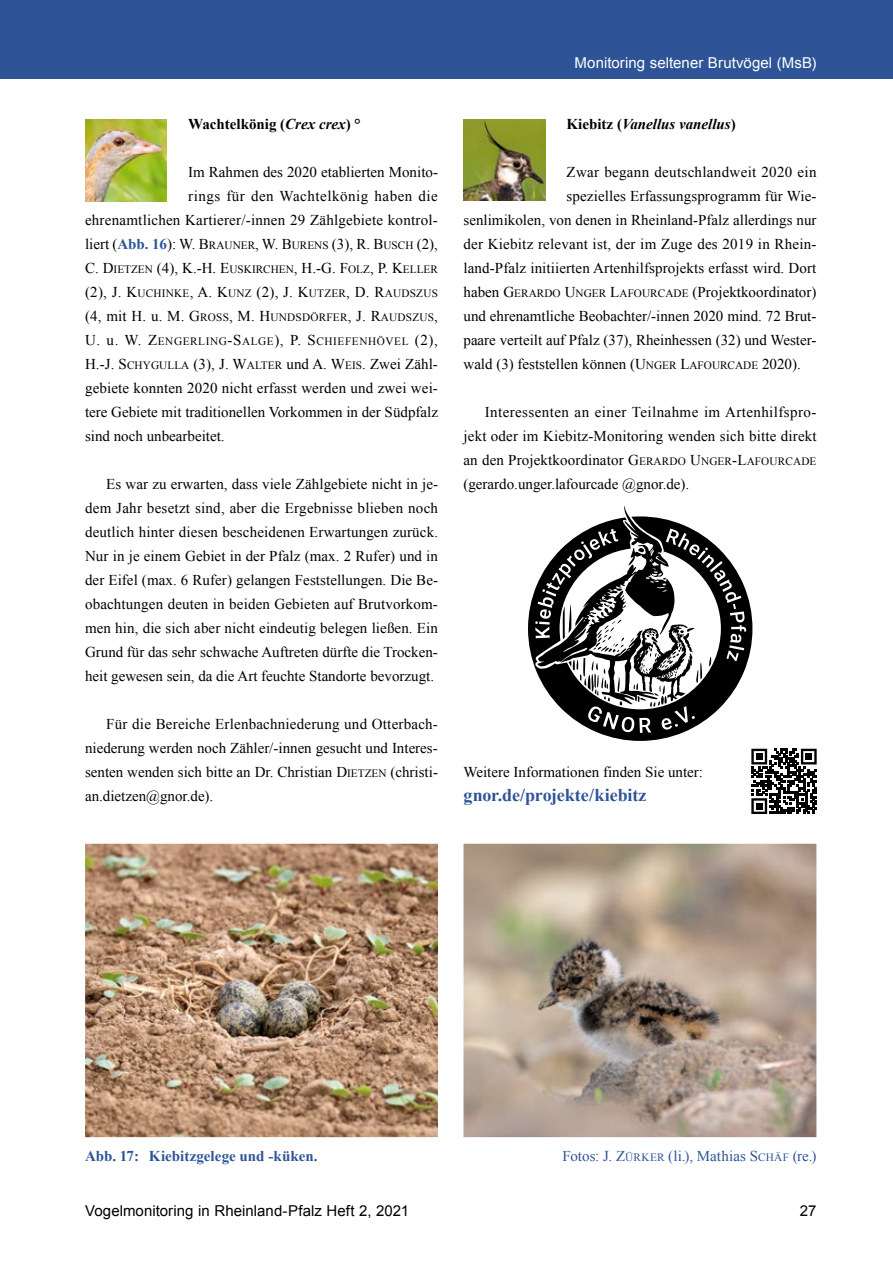
<style>
.page{position:relative;width:893px;height:1263px;background:#fff}
.page>*{position:absolute;margin:0;border:0;box-sizing:border-box;transform-origin:0 0}
.t1{font:700 18px "Times New Roman";letter-spacing:-.005em;color:#2e5497}
.t2{font:15px/24px "Times New Roman";color:#000;text-align:justify}
.t3{font:15px "Arial";letter-spacing:.005em;color:#000}
.t4{font:15px "Times New Roman";letter-spacing:.005em;color:#2e5497}
.t5{font:15px "Arial";letter-spacing:.005em;color:#fff}
.t6{font:15px "Times New Roman";letter-spacing:.02em;color:#000}
.t7{font:700 15px "Times New Roman";color:#2e5497}
.t8{font:italic 700 15px "Times New Roman";color:#000}
.t9{font:700 15px "Times New Roman";color:#000}
.t10{font:11.25px/24px "Times New Roman";letter-spacing:.035em;color:#000;text-align:justify}
.s1{font-style:italic}
.s2{font-weight:700;color:#2e5497}
.s3{font-style:inherit}
.s4{font-size:11.25px}
.s5{font-size:15px}
.s6{font-style:normal}
</style>
<div class="page">
<div style="left:0;top:0;width:893px;height:78px;background:#2e5497"></div>
<img style="left:85px;top:119px;width:82px;height:82px">
<img style="left:463px;top:119px;width:82px;height:82px">
<svg style="left:751px;top:749px;width:66px;height:65px"></svg>
<div style="left:756px;top:753px;width:7px;height:7px;background:#000"></div>
<div style="left:805px;top:753px;width:7px;height:7px;background:#000"></div>
<div style="left:756px;top:803px;width:7px;height:6px;background:#000"></div>
<svg style="left:528px;top:535px;width:224px;height:206px"></svg>
<svg style="left:716px;top:574px;width:5px;height:4px"></svg>
<svg style="left:537px;top:506px;width:165px;height:201px"></svg>
<img style="left:85px;top:844px;width:353px;height:293px">
<img style="left:463px;top:844px;width:353px;height:293px">
<p class="t9" style="left:188px;top:114px;width:174px">Wachtelkönig (<span class="s1">Crex crex</span>) °</p>
<p class="t2" style="left:85px;top:160px;width:354px;text-align:right">Im Rahmen des 2020 etablierten Monito-<br>rings für den Wachtelkönig haben die<br>ehrenamtlichen Kartierer/-innen 29 Zählgebiete kontrol&shy;liert (<span class="s2">Abb. 16</span>): W. <span class="s3">B</span><span class="s4">RAUNER</span>, W. <span class="s3">B</span><span class="s4">URENS</span> (3), R. <span class="s3">B</span><span class="s4">USCH</span> (2),</p>
<p class="t10" style="left:85px;top:257px;width:354px"><span class="s5">C.</span> <span class="s5">D</span>IETZEN <span class="s5">(4), K.-H.</span> <span class="s5">E</span>USKIRCHEN<span class="s5">, H.-G.</span> <span class="s5">F</span>OLZ<span class="s5">, P.</span> <span class="s5">K</span>ELLER <span class="s5">(2), J.</span> <span class="s5">K</span>UCHINKE<span class="s5">, A.</span> <span class="s5">K</span>UNZ <span class="s5">(2), J.</span> <span class="s5">K</span>UTZER<span class="s5">, D.</span> <span class="s5">R</span>AUDSZUS <span class="s5">(4, mit H. u. M.</span> <span class="s5">G</span>ROSS<span class="s5">, M.</span> <span class="s5">H</span>UNDSDÖRFER<span class="s5">, J.</span> <span class="s5">R</span>AUDSZUS<span class="s5">, U. u. W.</span> <span class="s5">Z</span>ENGERLING<span class="s5">-</span><span class="s5">S</span> ALGE<span class="s5">), P.</span> <span class="s5">S</span> CHIEFENHÖVEL <span class="s5">(2),</span></p>
<p class="t2" style="left:85px;top:352px;width:354px">H.-J. <span class="s3">S</span> <span class="s4">CHYGULLA</span> (3), J. <span class="s3">W</span><span class="s4">ALTER</span> und A. <span class="s3">W</span><span class="s4">EIS</span>. Zwei Zähl&shy;gebiete konnten 2020 nicht erfasst werden und zwei wei&shy;tere Gebiete mit traditionellen Vorkommen in der Südpfalz sind noch unbearbeitet.</p>
<p class="t2" style="left:85px;top:472px;width:355px;text-indent:21px">Es war zu erwarten, dass viele Zählgebiete nicht in je&shy;dem Jahr besetzt sind, aber die Ergebnisse blieben noch deutlich hinter diesen bescheidenen Erwartungen zurück.<br>Nur in je einem Gebiet in der Pfalz (max. 2 Rufer) und in der Eifel (max. 6 Rufer) gelangen Feststellungen. Die Be&shy;obachtungen deuten in beiden Gebieten auf Brutvorkom&shy;men hin, die sich aber nicht eindeutig belegen ließen. Ein Grund für das sehr schwache Auftreten dürfte die Trocken&shy;heit gewesen sein, da die Art feuchte Standorte bevorzugt.</p>
<p class="t2" style="left:85px;top:712px;width:354px;text-indent:21px">Für die Bereiche Erlenbachniederung und Otterbach&shy;niederung werden noch Zähler/-innen gesucht und Interes&shy;senten wenden sich bitte an Dr. Christian <span class="s3">D</span><span class="s4">IETZEN</span> (christi&shy;an.dietzen@gnor.de).</p>
<p class="t5" style="left:575px;top:53px;width:243px">Monitoring seltener Brutvögel (MsB)</p>
<p class="t8" style="left:567px;top:114px;width:171px"><span class="s6">Kiebitz (</span>Vanellus vanellus<span class="s6">)</span></p>
<p class="t6" style="left:567px;top:162px;width:251px">Zwar begann deutschlandweit 2020 ein</p>
<p class="t2" style="left:567px;top:184px;width:251px">spezielles Erfassungsprogramm für Wie-</p>
<p class="t2" style="left:463px;top:208px;width:355px">senlimikolen, von denen in Rheinland-Pfalz allerdings nur</p>
<p class="t2" style="left:463px;top:232px;width:354px">der Kiebitz relevant ist, der im Zuge des 2019 in Rhein-</p>
<p class="t2" style="left:463px;top:256px;width:354px">land-Pfalz initiierten Artenhilfsprojekts erfasst wird. Dort</p>
<p class="t2" style="left:463px;top:280px;width:354px">haben <span class="s3">G</span><span class="s4">ERARD O</span> <span class="s3">U</span><span class="s4">NGER</span> <span class="s3">L</span><span class="s4">AFOURCADE</span> (Projektkoordinator)</p>
<p class="t2" style="left:463px;top:304px;width:354px">und ehrenamtliche Beobachter/-innen 2020 mind. 72 Brut-</p>
<p class="t2" style="left:463px;top:328px;width:353px">paare verteilt auf Pfalz (37), Rheinhessen (32) und Wester-</p>
<p class="t2" style="left:463px;top:352px;width:339px">wald (3) feststellen können (<span class="s3">U</span><span class="s4">NGER</span> <span class="s3">L</span><span class="s4">AFOURCADE</span> 2020).</p>
<p class="t2" style="left:463px;top:400px;width:355px;text-indent:21px">Interessenten an einer Teilnahme im Artenhilfspro&shy;jekt oder im Kiebitz-Monitoring wenden sich bitte direkt an den Projektkoordinator <span class="s3">G</span><span class="s4">ERARD O</span> <span class="s3">U</span><span class="s4">NGER</span><span class="s3">-L</span><span class="s4">AFOURCADE </span>(gerardo.unger.lafourcade @gnor.de).</p>
<p class="t2" style="left:463px;top:760px;width:241px">Weitere Informationen finden Sie unter:</p>
<p class="t1" style="left:463px;top:783px;width:185px">gnor.de/projekte/kiebitz</p>
<p class="t7" style="left:85px;top:1146px;width:234px">Abb. 17: Kiebitzgelege und -küken.</p>
<p class="t4" style="left:563px;top:1146px;width:255px">Fotos: J. <span class="s3">Z</span><span class="s4">ÜRKER</span> (li.), Mathias <span class="s3">S</span><span class="s4">CHÄF</span> (re.)</p>
<p class="t3" style="left:85px;top:1201px;width:326px">Vogelmonitoring in Rheinland-Pfalz Heft 2, 2021</p>
<p class="t3" style="left:800px;top:1201px;width:18px">27</p>
</div>
